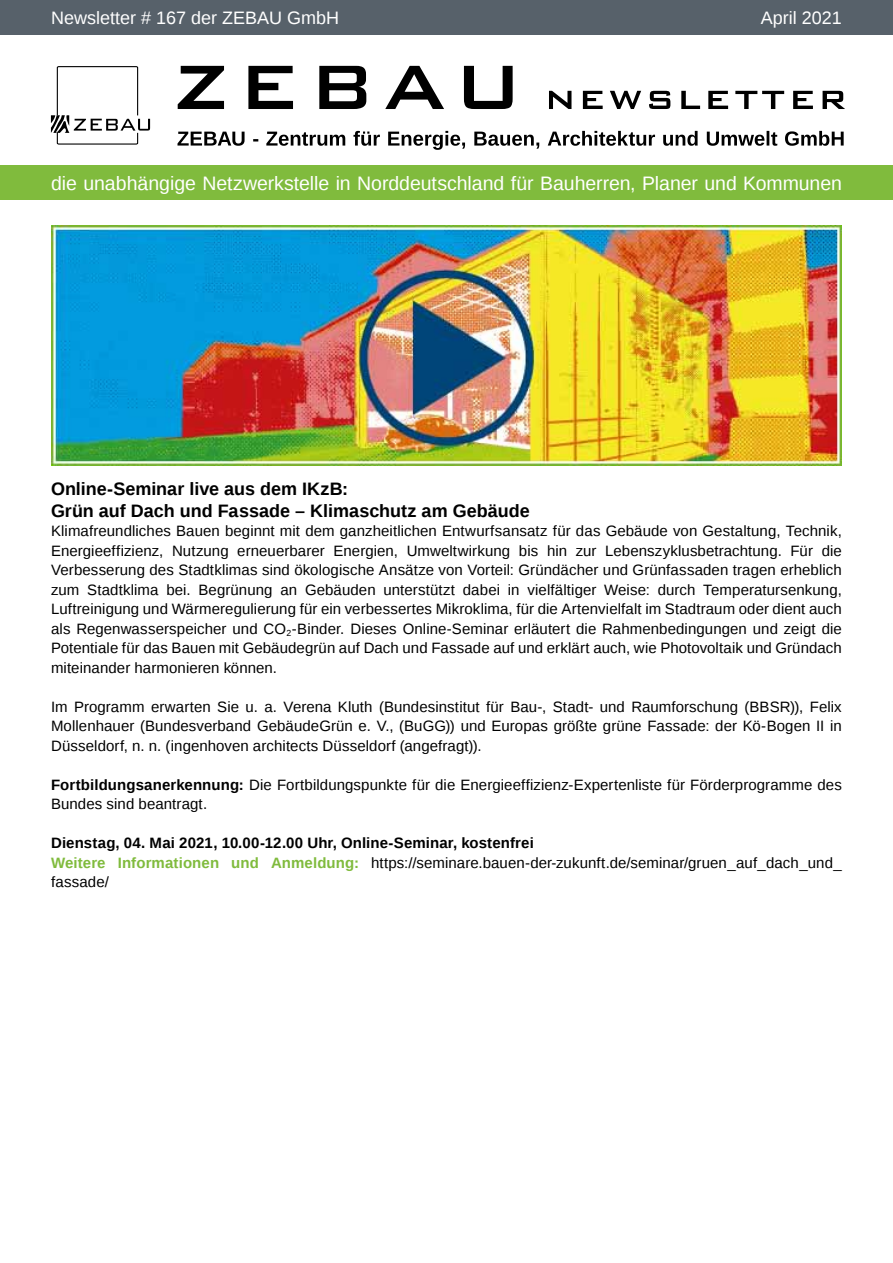
<style>
.page{position:relative;width:893px;height:1263px;background:#fff}
.page>*{position:absolute;margin:0;border:0;box-sizing:border-box;transform-origin:0 0}
.t1{font:19.5px "Liberation Sans";letter-spacing:-.005em;color:#fff}
.t2{font:700 18px/21.6px "Liberation Sans";color:#000}
.t3{font:18px "Liberation Sans";color:#fff}
.t4{font:15px/19.5px "Liberation Sans";letter-spacing:.005em;color:#000;text-align:justify}
.s1{font-weight:700}
.s2{font-weight:700;color:#80bb3d}
</style>
<div class="page">
<div style="left:0;top:0;width:893px;height:34px;background:#57616a"></div>
<div style="left:0;top:166px;width:893px;height:34px;background:#80bb3d"></div>
<svg style="left:178px;top:66px;width:667px;height:43px"></svg>
<svg style="left:177px;top:131px;width:667px;height:19px"></svg>
<svg style="left:51px;top:66px;width:99px;height:79px"></svg>
<img style="left:51px;top:225px;width:791px;height:240px">
<p class="t3" style="left:51px;top:7px;width:290px">Newsletter # 167 der ZEBAU GmbH</p>
<p class="t3" style="left:761px;top:7px;width:83px">April 2021</p>
<h1 class="t1" style="left:51px;top:172px;width:792px">die unabhängige Netzwerkstelle in Norddeutschland für Bauherren, Planer und Kommunen</h1>
<p class="t2" style="left:51px;top:478px;width:480px">Online-Seminar live aus dem IKzB:<br>Grün auf Dach und Fassade – Klimaschutz am Gebäude</p>
<p class="t4" style="left:51px;top:522px;width:792px">Klimafreundliches Bauen beginnt mit dem ganzheitlichen Entwurfsansatz für das Gebäude von Gestaltung, Technik, Energieeffizienz, Nutzung erneuerbarer Energien, Umweltwirkung bis hin zur Lebenszyklusbetrachtung. Für die Verbesserung des Stadtklimas sind ökologische Ansätze von Vorteil: Gründächer und Grünfassaden tragen erheblich zum Stadtklima bei. Begrünung an Gebäuden unterstützt dabei in vielfältiger Weise: durch Temperatursenkung, Luftreinigung und Wärmeregulierung für ein verbessertes Mikroklima, für die Artenvielfalt im Stadtraum oder dient auch als Regenwasserspeicher und CO<sub>2</sub>-Binder. Dieses Online-Seminar erläutert die Rahmenbedingungen und zeigt die Potentiale für das Bauen mit Gebäudegrün auf Dach und Fassade auf und erklärt auch, wie Photovoltaik und Gründach miteinander harmonieren können.</p>
<p class="t4" style="left:51px;top:697px;width:792px">Im Programm erwarten Sie u. a. Verena Kluth (Bundesinstitut für Bau-, Stadt- und Raumforschung (BBSR)), Felix Mollenhauer (Bundesverband GebäudeGrün e. V., (BuGG)) und Europas größte grüne Fassade: der Kö-Bogen II in Düsseldorf, n. n. (ingenhoven architects Düsseldorf (angefragt)).</p>
<p class="t4" style="left:51px;top:775px;width:792px"><span class="s1">Fortbildungsanerkennung:</span> Die Fortbildungspunkte für die Energieeffizienz-Expertenliste für Förderprogramme des<br>Bundes sind beantragt.</p>
<p class="t4" style="left:51px;top:834px;width:792px;text-align:left"><span class="s1">Dienstag, 04. Mai 2021, 10.00-12.00 Uhr, Online-Seminar, kostenfrei<br></span><span class="s2">Weitere Informationen und Anmeldung:</span> https://seminare.bauen-der-zukunft.de/seminar/gruen_auf_dach_und_ fassade/</p>
</div>
